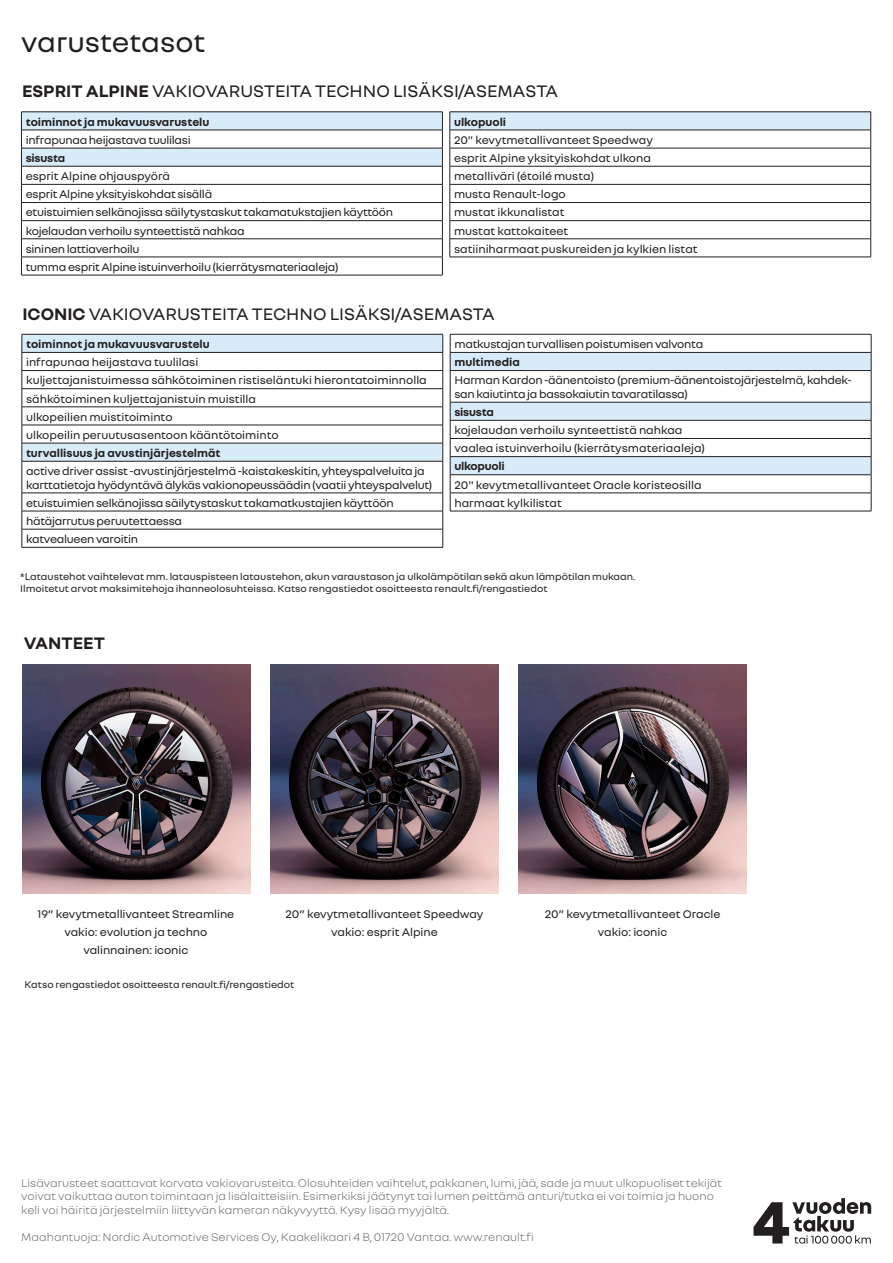
<style>
.page{position:relative;width:893px;height:1263px;background:#fff}
.page>*{position:absolute;margin:0;border:0;box-sizing:border-box;transform-origin:0 0}
.t1{font:30px "Nouvel R";color:#231f20}
.t2{font:18px "Nouvel R";color:#231f20}
.t3{font:700 18px "Nouvel R";color:#231f20}
.t4{font:12px/18.1px "Nouvel R";letter-spacing:-.02em;color:#231f20}
.t5{font:12px/18.1px "Nouvel R";color:#231f20}
.t6{font:300 12px/13.5px "Nouvel R";color:#636366}
.t7{font:700 12px "Nouvel R";color:#231f20}
.t8{font:700 12px "Nouvel R";letter-spacing:-.02em;color:#231f20}
.t9{font:10.5px/12px "Nouvel R";color:#231f20}
.s1{font-weight:700}
</style>
<div class="page">
<svg style="left:753px;top:1198px;width:118px;height:45px"></svg>
<svg style="left:21px;top:112px;width:422px;height:163px"></svg>
<hr style="left:21px;top:275px;width:422px;height:1px;background:#231f20">
<div style="left:450px;top:112px;width:421px;height:18px;background:#d8ebf8"></div>
<hr style="left:450px;top:112px;width:421px;height:1px;background:#231f20">
<hr style="left:450px;top:130px;width:421px;height:1px;background:#231f20">
<hr style="left:450px;top:148px;width:421px;height:1px;background:#231f20">
<hr style="left:450px;top:166px;width:421px;height:1px;background:#231f20">
<hr style="left:450px;top:184px;width:421px;height:1px;background:#231f20">
<hr style="left:450px;top:202px;width:421px;height:1px;background:#231f20">
<hr style="left:450px;top:220px;width:421px;height:1px;background:#231f20">
<hr style="left:450px;top:239px;width:421px;height:1px;background:#231f20">
<svg style="left:450px;top:112px;width:1px;height:145px"></svg>
<svg style="left:870px;top:112px;width:1px;height:145px"></svg>
<hr style="left:450px;top:257px;width:421px;height:1px;background:#231f20">
<svg style="left:22px;top:334px;width:422px;height:213px"></svg>
<hr style="left:22px;top:547px;width:421px;height:1px;background:#231f20">
<div style="left:451px;top:353px;width:420px;height:17px;background:#d8ebf8"></div>
<svg style="left:451px;top:371px;width:420px;height:31px"></svg>
<hr style="left:450px;top:334px;width:421px;height:1px;background:#231f20">
<hr style="left:450px;top:352px;width:421px;height:1px;background:#231f20">
<svg style="left:450px;top:334px;width:1px;height:36px"></svg>
<svg style="left:871px;top:334px;width:1px;height:36px"></svg>
<hr style="left:450px;top:370px;width:421px;height:1px;background:#231f20">
<hr style="left:450px;top:371px;width:1px;height:31px;background:#231f20">
<hr style="left:871px;top:371px;width:1px;height:31px;background:#231f20">
<svg style="left:450px;top:402px;width:422px;height:109px"></svg>
<hr style="left:450px;top:511px;width:421px;height:1px;background:#231f20">
<img style="left:22px;top:665px;width:229px;height:228px">
<img style="left:270px;top:665px;width:229px;height:228px">
<img style="left:518px;top:665px;width:229px;height:228px">
<h1 class="t1" style="left:21px;top:23px;width:186px">varustetasot</h1>
<h2 class="t2" style="left:22px;top:80px;width:538px"><span class="s1">ESPRIT ALPINE</span> VAKIOVARUSTEITA TECHNO LISÄKSI/ASEMASTA</h2>
<p class="t7" style="left:26px;top:114px;width:185px">toiminnot ja mukavuusvarustelu</p>
<p class="t4" style="left:26px;top:130px;width:167px">infrapunaa heijastava tuulilasi</p>
<p class="t8" style="left:26px;top:150px;width:41px">sisusta</p>
<p class="t4" style="left:26px;top:166px;width:369px">esprit Alpine ohjauspyörä<br>esprit Alpine yksityiskohdat sisällä<br>etuistuimien selkänojissa säilytystaskut takamatukstajien käyttöön kojelaudan verhoilu synteettistä nahkaa<br>sininen lattiaverhoilu<br>tumma esprit Alpine istuinverhoilu (kierrätysmateriaaleja)</p>
<p class="t7" style="left:454px;top:114px;width:54px">ulkopuoli</p>
<p class="t5" style="left:454px;top:130px;width:245px">20" kevytmetallivanteet Speedway<br>esprit Alpine yksityiskohdat ulkona metalliväri (étoilé musta)<br>musta Renault-logo<br>mustat ikkunalistat<br>mustat kattokaiteet<br>satiiniharmaat puskureiden ja kylkien listat</p>
<h2 class="t2" style="left:22px;top:302px;width:474px"><span class="s1">ICONIC</span> VAKIOVARUSTEITA TECHNO LISÄKSI/ASEMASTA</h2>
<p class="t7" style="left:26px;top:336px;width:185px">toiminnot ja mukavuusvarustelu</p>
<p class="t5" style="left:26px;top:353px;width:402px">infrapunaa heijastava tuulilasi<br>kuljettajanistuimessa sähkötoiminen ristiseläntuki hierontatoiminnolla sähkötoiminen kuljettajanistuin muistilla<br>ulkopeilien muistitoiminto<br>ulkopeilin peruutusasentoon kääntötoiminto</p>
<p class="t7" style="left:26px;top:445px;width:196px">turvallisuus ja avustinjärjestelmät</p>
<p class="t4" style="left:26px;top:464px;width:408px;line-height:13.5px">active driver assist -avustinjärjestelmä -kaistakeskitin, yhteyspalveluita ja karttatietoja hyödyntävä älykäs vakionopeussäädin (vaatii yhteyspalvelut)</p>
<p class="t4" style="left:26px;top:493px;width:369px">etuistuimien selkänojissa säilytystaskut takamatkustajien käyttöön hätäjarrutus peruutettaessa<br>katvealueen varoitin</p>
<p class="t4" style="left:454px;top:334px;width:250px">matkustajan turvallisen poistumisen valvonta</p>
<p class="t7" style="left:454px;top:354px;width:67px">multimedia</p>
<p class="t4" style="left:454px;top:373px;width:399px;line-height:13.5px">Harman Kardon -äänentoisto (premium-äänentoistojärjestelmä, kahdek&shy;san kaiutinta ja bassokaiutin tavaratilassa)</p>
<p class="t8" style="left:454px;top:404px;width:41px">sisusta</p>
<p class="t5" style="left:454px;top:420px;width:252px">kojelaudan verhoilu synteettistä nahkaa vaalea istuinverhoilu (kierrätysmateriaaleja)</p>
<p class="t8" style="left:454px;top:459px;width:52px">ulkopuoli</p>
<p class="t5" style="left:454px;top:475px;width:249px">20" kevytmetallivanteet Oracle koristeosilla harmaat kylkilistat</p>
<p class="t9" style="left:20px;top:570px;width:617px">*Lataustehot vaihtelevat mm. latauspisteen lataustehon, akun varaustason ja ulkolämpötilan sekä akun lämpötilan mukaan.<br>Ilmoitetut arvot maksimitehoja ihanneolosuhteissa. Katso rengastiedot osoitteesta renault.fi/rengastiedot</p>
<h2 class="t3" style="left:24px;top:631px;width:83px">VANTEET</h2>
<p class="t4" style="left:38px;top:904px;width:198px;text-align:center">19” kevytmetallivanteet Streamline vakio: evolution ja techno valinnainen: iconic</p>
<p class="t4" style="left:286px;top:904px;width:199px;text-align:center">20” kevytmetallivanteet Speedway vakio: esprit Alpine</p>
<p class="t4" style="left:545px;top:904px;width:177px;text-align:center">20” kevytmetallivanteet Oracle vakio: iconic</p>
<p class="t9" style="left:24px;top:977px;width:271px">Katso rengastiedot osoitteesta renault.fi/rengastiedot</p>
<p class="t6" style="left:21px;top:1175px;width:702px">Lisävarusteet saattavat korvata vakiovarusteita. Olosuhteiden vaihtelut, pakkanen, lumi, jää, sade ja muut ulkopuoliset tekijät voivat vaikuttaa auton toimintaan ja lisälaitteisiin. Esimerkiksi jäätynyt tai lumen peittämä anturi/tutka ei voi toimia ja huono keli voi häiritä järjestelmiin liittyvän kameran näkyvyyttä. Kysy lisää myyjältä.</p>
<p class="t6" style="left:21px;top:1229px;width:514px">Maahantuoja: Nordic Automotive Services Oy, Kaakelikaari 4 B, 01720 Vantaa. www.renault.fi</p>
</div>
